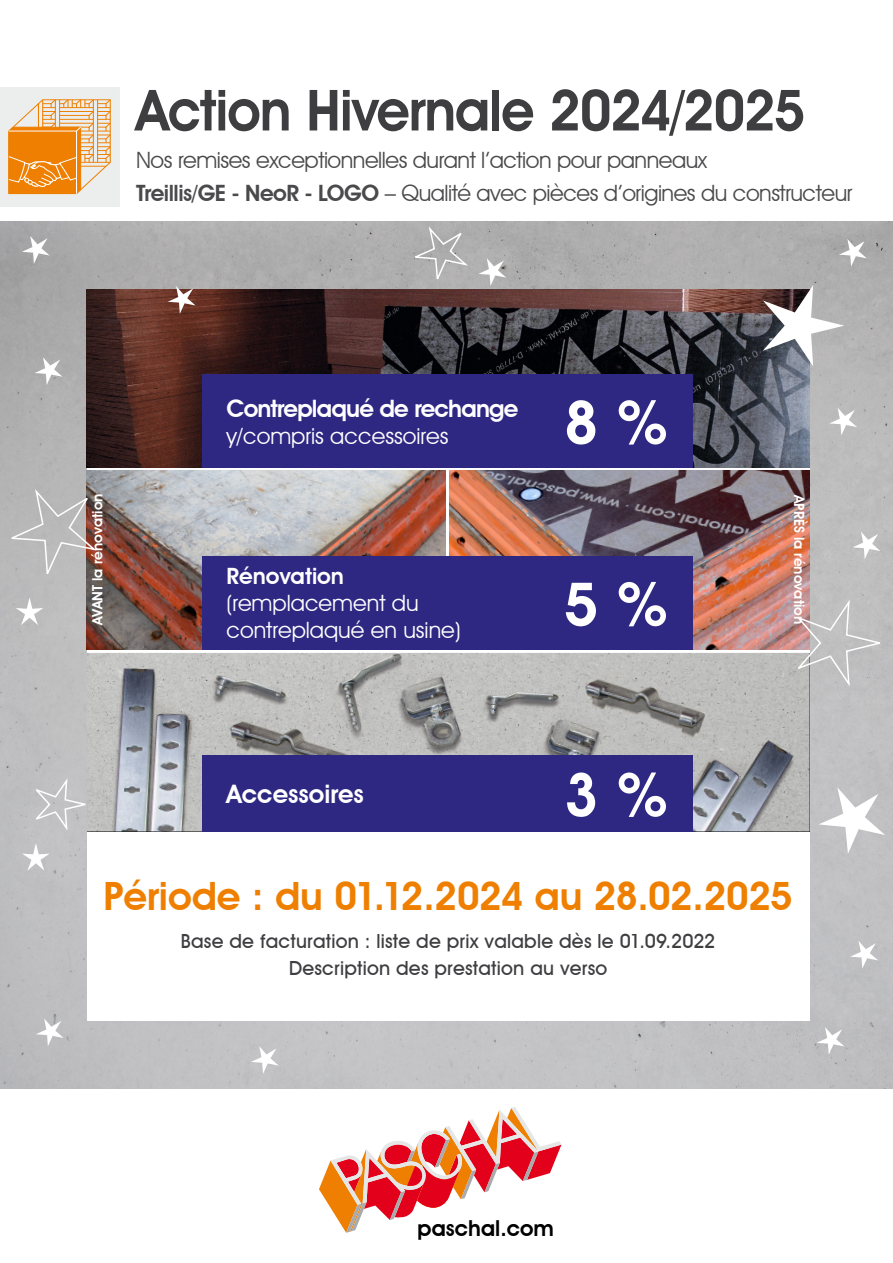
<style>
.page{position:relative;width:893px;height:1263px;background:#fff}
.page>*{position:absolute;margin:0;border:0;box-sizing:border-box;transform-origin:0 0}
.t1{font:600 60px "Avant Garde IT Cby BT";color:#fff}
.t2{font:600 57px "Avant Garde IT Cby BT";letter-spacing:-.02em;color:#3e3d40;scale:.96 1}
.t3{font:600 39px "Avant Garde IT Cby BT";letter-spacing:-.005em;color:#ee7f00}
.t4{font:600 25.5px "Avant Garde IT Cby BT";color:#fff}
.t5{font:600 24px "Avant Garde IT Cby BT";letter-spacing:-.035em;color:#fff}
.t6{font:22.5px/33px "Avant Garde IT Cby BT";letter-spacing:-.02em;color:#4a4a4c}
.t7{font:22.5px/27px "Avant Garde IT Cby BT";color:#fff}
.t8{font:600 22.5px "Avant Garde IT Cby BT";color:#fff}
.t9{font:600 22.05px "Avant Garde IT Cby BT";color:#000}
.t10{font:500 19.5px/27px "Avant Garde IT Cby BT";letter-spacing:.01em;color:#3e3d40;text-align:center}
.t11{font:600 14.25px "Avant Garde IT Cby BT";color:#fff}
.s1{font-weight:600}
</style>
<div class="page">
<div style="left:0;top:87px;width:119px;height:119px;background:#eceded"></div>
<svg style="left:8px;top:99px;width:103px;height:95px"></svg>
<img style="left:0;top:221px;width:893px;height:868px">
<div style="left:87px;top:289px;width:723px;height:731px;background:#fff"></div>
<img style="left:87px;top:289px;width:723px;height:179px">
<img style="left:87px;top:471px;width:358px;height:178px">
<img style="left:87px;top:653px;width:723px;height:178px">
<img style="left:450px;top:471px;width:360px;height:178px">
<div style="left:202px;top:755px;width:491px;height:76px;background:#2e2883"></div>
<div style="left:202px;top:556px;width:491px;height:93px;background:#2e2883"></div>
<div style="left:202px;top:374px;width:491px;height:93px;background:#2e2883"></div>
<svg style="left:319px;top:1107px;width:242px;height:126px"></svg>
<svg style="left:22px;top:236px;width:28px;height:28px"></svg>
<svg style="left:793px;top:597px;width:89px;height:92px"></svg>
<svg style="left:31px;top:775px;width:56px;height:58px"></svg>
<svg style="left:850px;top:941px;width:28px;height:28px"></svg>
<svg style="left:817px;top:1027px;width:27px;height:28px"></svg>
<svg style="left:16px;top:597px;width:27px;height:28px"></svg>
<svg style="left:22px;top:843px;width:28px;height:28px"></svg>
<svg style="left:35px;top:357px;width:28px;height:28px"></svg>
<svg style="left:36px;top:1018px;width:28px;height:28px"></svg>
<svg style="left:6px;top:486px;width:93px;height:94px"></svg>
<svg style="left:409px;top:224px;width:62px;height:61px"></svg>
<svg style="left:829px;top:408px;width:28px;height:27px"></svg>
<svg style="left:818px;top:787px;width:67px;height:67px"></svg>
<svg style="left:853px;top:531px;width:27px;height:28px"></svg>
<svg style="left:763px;top:285px;width:81px;height:81px"></svg>
<svg style="left:251px;top:1046px;width:28px;height:28px"></svg>
<svg style="left:168px;top:286px;width:28px;height:28px"></svg>
<svg style="left:839px;top:239px;width:28px;height:28px"></svg>
<svg style="left:478px;top:258px;width:28px;height:28px"></svg>
<h2 class="t2" style="left:136px;top:76px;width:699px">Action Hivernale 2024/2025</h2>
<p class="t6" style="left:136px;top:143px;width:718px">Nos remises exceptionnelles durant l’action pour panneaux<br><span class="s1">Treillis/GE - NeoR - LOGO</span> – Qualité avec pièces d’origines du constructeur</p>
<p class="t5" style="left:226px;top:394px;width:293px">Contreplaqué de rechange</p>
<p class="t7" style="left:226px;top:422px;width:224px">y/compris accessoires</p>
<h1 class="t1" style="left:564px;top:386px;width:106px">8 %</h1>
<p class="t11" style="left:89px;top:625px;width:133px;rotate:-90deg">AVANT la rénovation</p>
<p class="t11" style="left:808px;top:495px;width:131px;rotate:90deg">APRÈS la rénovation</p>
<p class="t8" style="left:226px;top:563px;width:119px">Rénovation</p>
<p class="t7" style="left:226px;top:589px;width:236px">(remplacement du contreplaqué en usine)</p>
<h1 class="t1" style="left:564px;top:568px;width:106px">5 %</h1>
<p class="t4" style="left:226px;top:778px;width:139px">Accessoires</p>
<h1 class="t1" style="left:564px;top:759px;width:106px">3 %</h1>
<h3 class="t3" style="left:103px;top:873px;width:691px">Période : du 01.12.2024 au 28.02.2025</h3>
<p class="t10" style="left:181px;top:927px;width:536px">Base de facturation : liste de prix valable dès le 01.09.2022<br>Description des prestation au verso</p>
<p class="t9" style="left:418px;top:1214px;width:138px">paschal.com</p>
</div>
